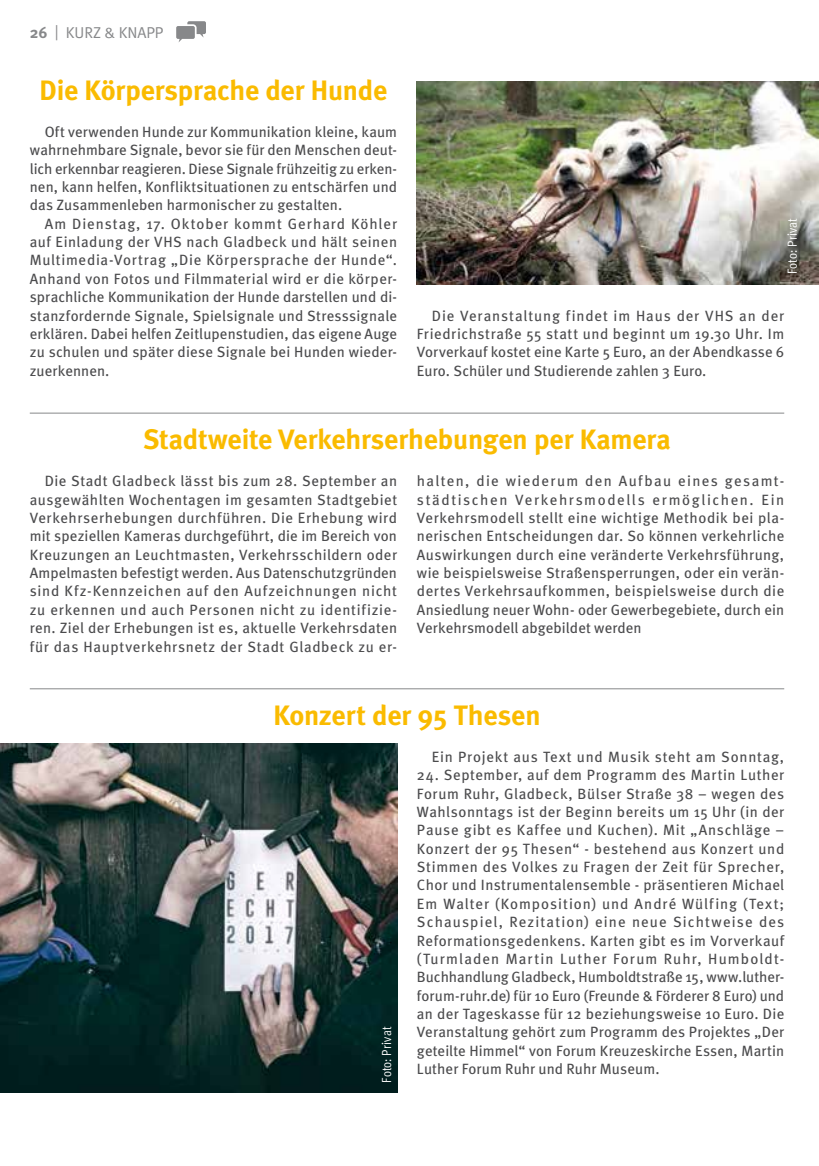
<style>
.page{position:relative;width:819px;height:1166px;background:#fff}
.page>*{position:absolute;margin:0;border:0;box-sizing:border-box;transform-origin:0 0}
.t1{font:700 28px "Meta";letter-spacing:-.005em;color:#fabb00}
.t2{font:15.75px "Meta Normal";color:#87888a}
.t3{font:14.88px/18.4px "Meta";letter-spacing:.015em;color:#4b4b4d;text-align:justify}
.t4{font:14.88px "Meta";letter-spacing:.05em;color:#4b4b4d}
.t5{font:13.12px "Meta Cond Normal";letter-spacing:.015em;color:#fff}
.s1{font-family:"Meta";font-weight:700}
</style>
<div class="page">
<svg style="left:176px;top:21px;width:30px;height:21px"></svg>
<hr style="left:30px;top:688px;width:754px;height:1px;background:#87888a">
<hr style="left:30px;top:413px;width:754px;height:1px;background:#87888a">
<img style="left:417px;top:82px;width:402px;height:202px">
<img style="left:0;top:743px;width:397px;height:349px">
<p class="t2" style="left:30px;top:23px;width:135px"><span class="s1">26</span> | KURZ &amp; KNAPP</p>
<h1 class="t1" style="left:40px;top:73px;width:349px">Die Körpersprache der Hunde</h1>
<p class="t3" style="left:30px;top:122px;width:369px;text-indent:15px">Oft verwenden Hunde zur Kommunikation kleine, kaum wahrnehmbare Signale, bevor sie für den Menschen deut&shy;lich erkennbar reagieren. Diese Signale frühzeitig zu erken&shy;nen, kann helfen, Konfliktsituationen zu entschärfen und das Zusammenleben harmonischer zu gestalten.</p>
<p class="t3" style="left:30px;top:214px;width:369px;text-indent:15px">Am Dienstag, 17. Oktober kommt Gerhard Köhler auf Einladung der VHS nach Gladbeck und hält seinen Multimedia-Vortrag „Die Körpersprache der Hunde“.<br>Anhand von Fotos und Filmmaterial wird er die körper&shy;sprachliche Kommunikation der Hunde darstellen und di&shy;stanzfordernde Signale, Spielsignale und Stresssignale erklären. Dabei helfen Zeitlupenstudien, das eigene Auge zu schulen und später diese Signale bei Hunden wieder&shy;zuerkennen.</p>
<p class="t5" style="left:784px;top:274px;width:58px;rotate:-90deg">Foto: Privat</p>
<p class="t3" style="left:417px;top:306px;width:369px;text-indent:15px">Die Veranstaltung findet im Haus der VHS an der Friedrichstraße 55 statt und beginnt um 19.30 Uhr. Im Vorverkauf kostet eine Karte 5 Euro, an der Abendkasse 6<br>Euro. Schüler und Studierende zahlen 3 Euro.</p>
<h1 class="t1" style="left:143px;top:422px;width:529px">Stadtweite Verkehrserhebungen per Kamera</h1>
<p class="t3" style="left:30px;top:471px;width:369px;text-indent:15px">Die Stadt Gladbeck lässt bis zum 28. September an ausgewählten Wochentagen im gesamten Stadtgebiet Verkehrserhebungen durchführen. Die Erhebung wird mit speziellen Kameras durchgeführt, die im Bereich von Kreuzungen an Leuchtmasten, Verkehrsschildern oder Ampelmasten befestigt werden. Aus Datenschutzgründen sind Kfz-Kennzeichen auf den Aufzeichnungen nicht zu erkennen und auch Personen nicht zu identifizie&shy;ren. Ziel der Erhebungen ist es, aktuelle Verkehrsdaten für das Hauptverkehrsnetz der Stadt Gladbeck zu er-</p>
<p class="t3" style="left:417px;top:471px;width:369px">halten, die wiederum den Aufbau eines gesamt&shy;städtischen Verkehrsmodells ermöglichen. Ein Verkehrsmodell stellt eine wichtige Methodik bei pla&shy;nerischen Entscheidungen dar. So können verkehrliche Auswirkungen durch eine veränderte Verkehrsführung, wie beispielsweise Straßensperrungen, oder ein verän&shy;dertes Verkehrsaufkommen, beispielsweise durch die Ansiedlung neuer Wohn- oder Gewerbegebiete, durch ein Verkehrsmodell abgebildet werden</p>
<h1 class="t1" style="left:273px;top:698px;width:269px">Konzert der 95 Thesen</h1>
<p class="t5" style="left:379px;top:1083px;width:58px;rotate:-90deg">Foto: Privat</p>
<p class="t4" style="left:432px;top:747px;width:354px">Ein Projekt aus Text und Musik steht am Sonntag,</p>
<p class="t3" style="left:417px;top:765px;width:369px">24. September, auf dem Programm des Martin Luther Forum Ruhr, Gladbeck, Bülser Straße 38 – wegen des Wahlsonntags ist der Beginn bereits um 15 Uhr (in der Pause gibt es Kaffee und Kuchen). Mit „Anschläge – Konzert der 95 Thesen“ - bestehend aus Konzert und Stimmen des Volkes zu Fragen der Zeit für Sprecher, Chor und Instrumentalensemble - präsentieren Michael Em Walter (Komposition) und André Wülfing (Text; Schauspiel, Rezitation) eine neue Sichtweise des Reformationsgedenkens. Karten gibt es im Vorverkauf (Turmladen Martin Luther Forum Ruhr, Humboldt-Buchhandlung Gladbeck, Humboldtstraße 15, www.luther&shy;forum-ruhr.de) für 10 Euro (Freunde &amp; Förderer 8 Euro) und an der Tageskasse für 12 beziehungsweise 10 Euro. Die Veranstaltung gehört zum Programm des Projektes „Der geteilte Himmel“ von Forum Kreuzeskirche Essen, Martin Luther Forum Ruhr und Ruhr Museum.</p>
</div>
